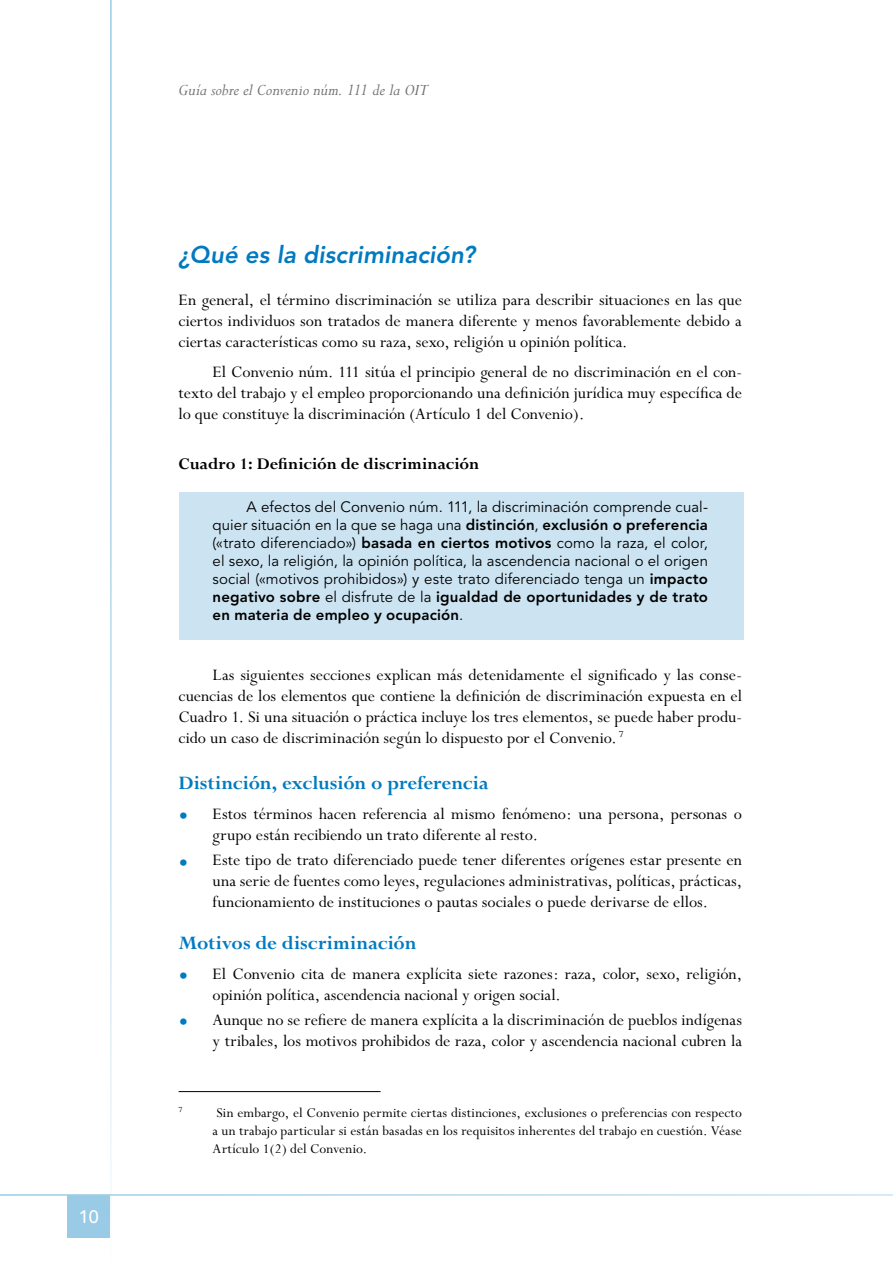
<style>
.page{position:relative;width:893px;height:1263px;background:#fff}
.page>*{position:absolute;margin:0;border:0;box-sizing:border-box;transform-origin:0 0}
.t1{font:italic 800 24px "Avenir";letter-spacing:.005em;color:#007ac0}
.t2{font:700 21px "Perpetua";letter-spacing:-.005em;color:#007ac0}
.t3{font:18px/21px "Perpetua";color:#000;text-align:justify}
.t4{font:700 18px "Perpetua";letter-spacing:.005em;color:#000}
.t5{font:italic 18px "Perpetua";letter-spacing:-.005em;color:#707173}
.t6{font:500 18px "Avenir";color:#fff}
.t7{font:15px/18px "Avenir";letter-spacing:.005em;color:#000;text-align:justify}
.t8{font:15px/18px "Perpetua";letter-spacing:.005em;color:#000;text-align:justify}
.t9{font:8.7px "Perpetua";color:#000}
.s1{font-weight:800}
.s2{font-size:28.5px;color:#007ac0}
</style>
<div class="page">
<div style="left:180px;top:492px;width:564px;height:147px;background:#cce4f2"></div>
<hr style="left:179px;top:1091px;width:202px;height:1px;background:#000">
<div style="left:68px;top:1195px;width:42px;height:43px;background:#99cae6"></div>
<hr style="left:0;top:1194px;width:893px;height:2px;background:#fff">
<p class="t6" style="left:79px;top:1207px;width:22px">1 0</p>
<p class="t5" style="left:179px;top:81px;width:251px">Guía sobre el Convenio núm. 111 de la OIT</p>
<h1 class="t1" style="left:179px;top:240px;width:298px">¿Qué es la discriminación?</h1>
<p class="t3" style="left:179px;top:290px;width:565px">En general, el término discriminación se utiliza para describir situaciones en las que ciertos individuos son tratados de manera diferente y menos favorablemente debido a ciertas características como su raza, sexo, religión u opinión política.</p>
<p class="t3" style="left:179px;top:361px;width:565px;text-indent:34px">El Convenio núm. 111 sitúa el principio general de no discriminación en el con&shy;texto del trabajo y el empleo proporcionando una definición jurídica muy específica de lo que constituye la discriminación (Artículo 1 del Convenio).</p>
<p class="t4" style="left:179px;top:454px;width:302px">Cuadro 1: Definición de discriminación</p>
<p class="t7" style="left:213px;top:499px;width:497px;text-indent:34px">A efectos del Convenio núm. 111, la discriminación comprende cual&shy;quier situación en la que se haga una <span class="s1">distinción</span>, <span class="s1">exclusión o preferencia </span>(«trato diferenciado») <span class="s1">basada en ciertos motivos</span> como la raza, el color, el sexo, la religión, la opinión política, la ascendencia nacional o el origen social («motivos prohibidos») y este trato diferenciado tenga un <span class="s1">impacto negativo sobre</span> el disfrute de la <span class="s1">igualdad de oportunidades y de trato en materia de empleo y ocupación</span>.</p>
<p class="t3" style="left:179px;top:665px;width:565px;text-indent:34px">Las siguientes secciones explican más detenidamente el significado y las conse&shy;cuencias de los elementos que contiene la definición de discriminación expuesta en el Cuadro 1. Si una situación o práctica incluye los tres elementos, se puede haber produ&shy;cido un caso de discriminación según lo dispuesto por el Convenio. <sup>7</sup></p>
<p class="t2" style="left:179px;top:772px;width:312px">Distinción, exclusión o preferencia</p>
<p class="t3" style="left:213px;top:804px;width:531px;text-indent:-34px"><span class="s2">•</span> Estos términos hacen referencia al mismo fenómeno: una persona, personas o grupo están recibiendo un trato diferente al resto.</p>
<p class="t3" style="left:213px;top:850px;width:531px;text-indent:-34px"><span class="s2">•</span> Este tipo de trato diferenciado puede tener diferentes orígenes estar presente en una serie de fuentes como leyes, regulaciones administrativas, políticas, prácticas, funcionamiento de instituciones o pautas sociales o puede derivarse de ellos.</p>
<p class="t2" style="left:179px;top:932px;width:240px">Motivos de discriminación</p>
<p class="t3" style="left:213px;top:963px;width:531px;text-indent:-34px"><span class="s2">•</span> El Convenio cita de manera explícita siete razones: raza, color, sexo, religión, opinión política, ascendencia nacional y origen social.</p>
<p class="t3" style="left:179px;top:1010px;width:565px;text-align:right"><span class="s2">•</span> Aunque no se refiere de manera explícita a la discriminación de pueblos indígenas y tribales, los motivos prohibidos de raza, color y ascendencia nacional cubren la</p>
<p class="t9" style="left:179px;top:1105px;width:6px">7</p>
<p class="t8" style="left:213px;top:1105px;width:531px">Sin embargo, el Convenio permite ciertas distinciones, exclusiones o preferencias con respecto a un trabajo particular si están basadas en los requisitos inherentes del trabajo en cuestión. Véase Artículo 1(2) del Convenio.</p>
</div>
